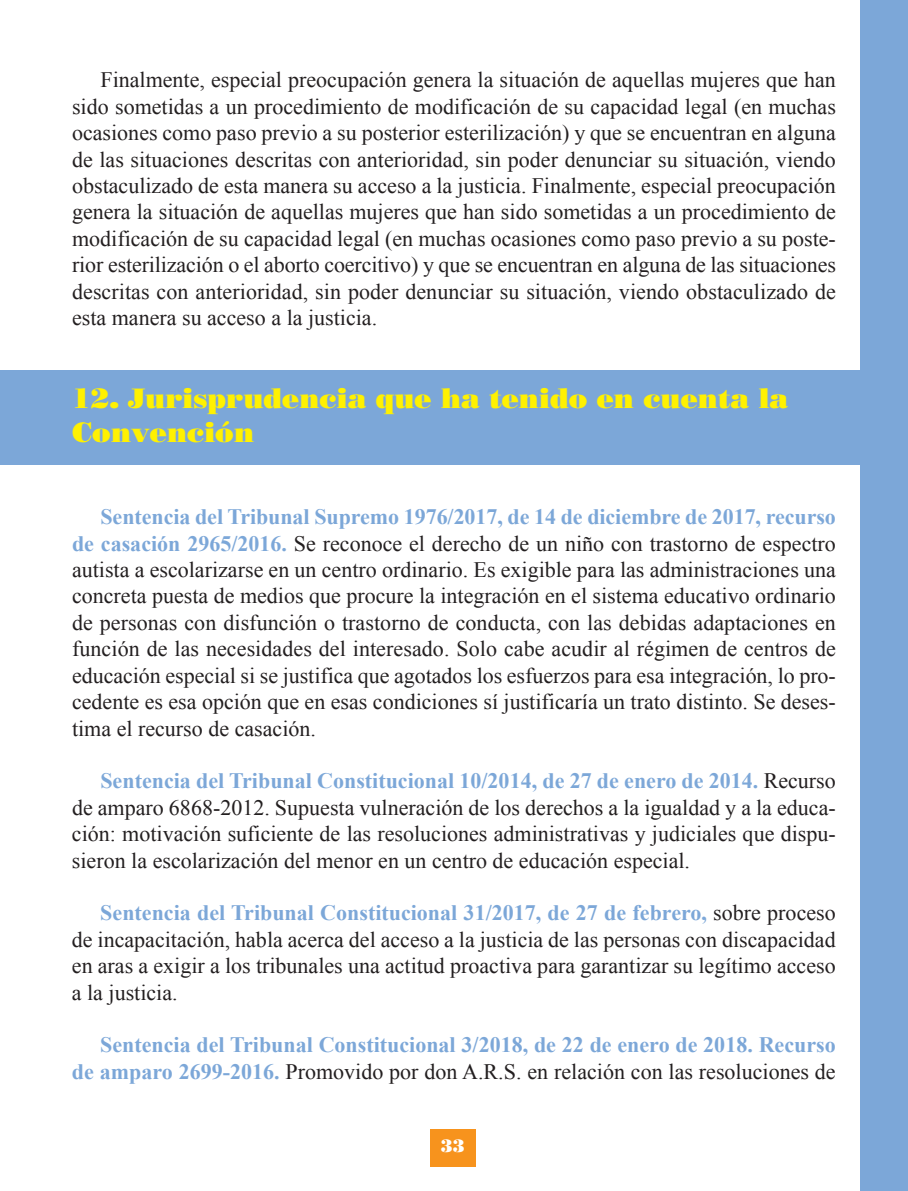
<style>
.page{position:relative;width:908px;height:1191px;background:#fff}
.page>*{position:absolute;margin:0;border:0;box-sizing:border-box;transform-origin:0 0}
.t1{font:28px/33.6px "Bodoni Std Poster";color:#fff101}
.t2{font:22px/26.4px "Times New Roman";color:#231f20;text-align:justify}
.t3{font:700 22px/26.4px "Times New Roman";color:#7ca7d8;text-align:right}
.t4{font:18px "Bodoni Std Poster";color:#fff}
.s1{font-weight:700;color:#7ca7d8}
.s2{font-weight:400;color:#231f20}
</style>
<div class="page">
<div style="left:0;top:371px;width:907px;height:94px;background:#7ca7d8"></div>
<div style="left:430px;top:1129px;width:46px;height:37px;background:#f7931d"></div>
<div style="left:859px;top:0;width:48px;height:1191px;background:#7ca7d8"></div>
<p class="t2" style="left:72px;top:67px;width:765px;text-indent:28px">Finalmente, especial preocupación genera la situación de aquellas mujeres que han sido sometidas a un procedimiento de modificación de su capacidad legal (en muchas ocasiones como paso previo a su posterior esterilización) y que se encuentran en alguna de las situaciones descritas con anterioridad, sin poder denunciar su situación, viendo obstaculizado de esta manera su acceso a la justicia. Finalmente, especial preocupación genera la situación de aquellas mujeres que han sido sometidas a un procedimiento de modificación de su capacidad legal (en muchas ocasiones como paso previo a su poste&shy;rior esterilización o el aborto coercitivo) y que se encuentran en alguna de las situaciones descritas con anterioridad, sin poder denunciar su situación, viendo obstaculizado de esta manera su acceso a la justicia.</p>
<p class="t1" style="left:72px;top:382px;width:717px">12. Jurisprudencia que ha tenido en cuenta la<br>Convención</p>
<p class="t2" style="left:72px;top:503px;width:765px;text-indent:28px"><span class="s1">Sentencia del Tribunal Supremo 1976/2017, de 14 de diciembre de 2017, recurso de casación 2965/2016.</span> Se reconoce el derecho de un niño con trastorno de espectro autista a escolarizarse en un centro ordinario. Es exigible para las administraciones una concreta puesta de medios que procure la integración en el sistema educativo ordinario de personas con disfunción o trastorno de conducta, con las debidas adaptaciones en función de las necesidades del interesado. Solo cabe acudir al régimen de centros de educación especial si se justifica que agotados los esfuerzos para esa integración, lo pro&shy;cedente es esa opción que en esas condiciones sí justificaría un trato distinto. Se deses&shy;tima el recurso de casación.</p>
<p class="t2" style="left:72px;top:767px;width:765px;text-indent:28px"><span class="s1">Sentencia del Tribunal Constitucional 10/2014, de 27 de enero de 2014.</span> Recurso de amparo 6868-2012. Supuesta vulneración de los derechos a la igualdad y a la educa&shy;ción: motivación suficiente de las resoluciones administrativas y judiciales que dispu&shy;sieron la escolarización del menor en un centro de educación especial.</p>
<p class="t2" style="left:72px;top:899px;width:765px;text-indent:28px"><span class="s1">Sentencia del Tribunal Constitucional 31/2017, de 27 de febrero,</span> sobre proceso de incapacitación, habla acerca del acceso a la justicia de las personas con discapacidad en aras a exigir a los tribunales una actitud proactiva para garantizar su legítimo acceso a la justicia.</p>
<p class="t3" style="left:72px;top:1031px;width:765px">Sentencia del Tribunal Constitucional 3/2018, de 22 de enero de 2018. Recurso<br>de amparo 2699-2016. <span class="s2">Promovido por don A.R.S. en relación con las resoluciones de</span></p>
<p class="t4" style="left:440px;top:1135px;width:26px">33</p>
</div>
